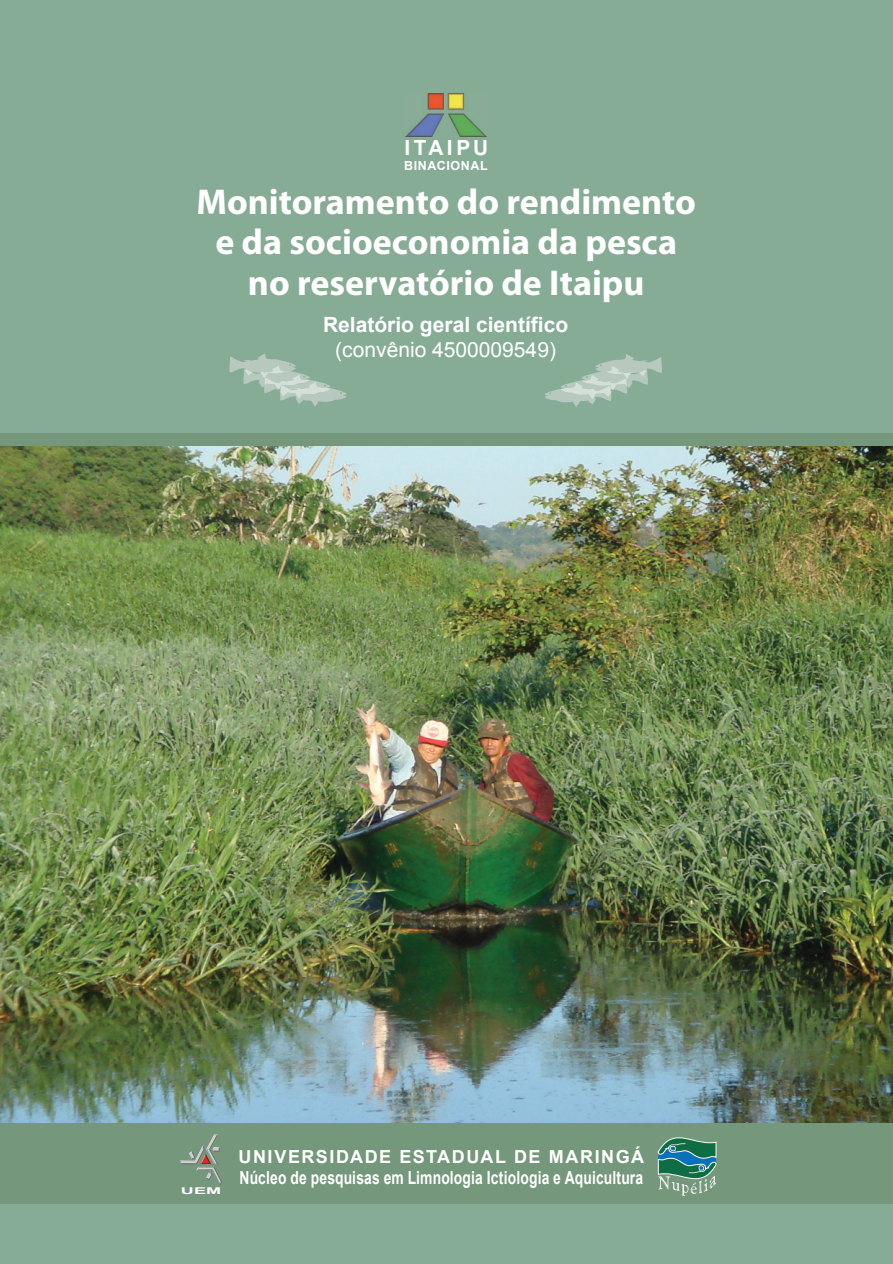
<style>
.page{position:relative;width:893px;height:1264px;background:#87ac96}
.page>*{position:absolute;margin:0;border:0;box-sizing:border-box;transform-origin:0 0}
.t1{font:700 36px/40.5px "Myriad Pro";color:#fff;text-align:center}
.t2{font:700 21px "Arial";color:#fff}
.t3{font:21px "Arial";color:#fff}
.t4{font:700 20.85px "Arial";letter-spacing:.165em;color:#fff}
.t5{font:700 18px/21.6px "Arial";letter-spacing:.015em;color:#fff}
.t6{font:700 12.45px "Arial";letter-spacing:.05em;color:#fff}
.t7{font:700 9.3px "Arial";color:#fff;scale:1.94 1}
</style>
<div class="page">
<img style="left:0;top:445px;width:893px;height:679px">
<svg style="left:545px;top:354px;width:117px;height:53px"></svg>
<svg style="left:229px;top:353px;width:118px;height:53px"></svg>
<img style="left:406px;top:93px;width:80px;height:43px">
<div style="left:0;top:1124px;width:893px;height:80px;background:#75977b"></div>
<div style="left:0;top:433px;width:893px;height:12px;background:#75977b"></div>
<svg style="left:657px;top:1137px;width:59px;height:59px"></svg>
<svg style="left:179px;top:1134px;width:43px;height:51px"></svg>
<p class="t4" style="left:404px;top:134px;width:85px">ITAIPU</p>
<p class="t6" style="left:404px;top:157px;width:85px">BINACIONAL</p>
<h1 class="t1" style="left:196px;top:180px;width:501px">Monitoramento do rendimento e da socioeconomia da pesca no reservatório de Itaipu</h1>
<p class="t2" style="left:323px;top:311px;width:247px">Relatório geral científico</p>
<p class="t3" style="left:335px;top:336px;width:222px">(convênio 4500009549)</p>
<p class="t7" style="left:181px;top:1184px;width:22px">UEM</p>
<p class="t5" style="left:238px;top:1146px;width:407px">UNIVERSIDADE ESTADUAL DE MARINGÁ<br>Núcleo de pesquisas em Limnologia Ictiologia e Aquicultura</p>
</div>
